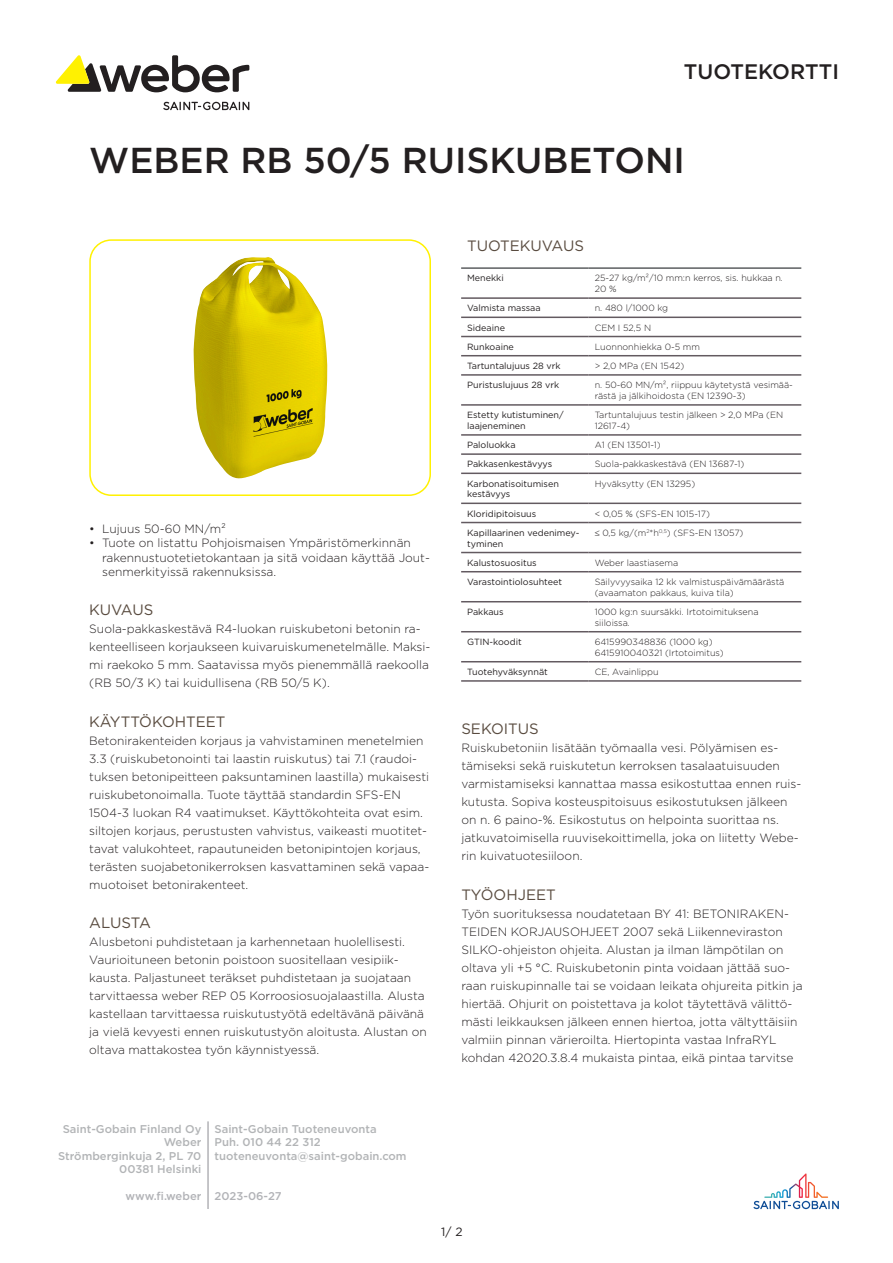
<style>
.page{position:relative;width:893px;height:1263px;background:#fff}
.page>*{position:absolute;margin:0;border:0;box-sizing:border-box;transform-origin:0 0}
.Header_Name{font:500 36px "Gotham";color:#231f20}
.t1{font:500 21px "Gotham";color:#231f20}
.Longname{font:15px "Gotham";color:#594b3f}
.header_1{font:15px "Gotham";color:#594b3f}
.Shortname{font:300 12px/18px "Gotham";color:#231f20}
.t2{font:12px "Gotham";color:#231f20}
.t3{font:500 11.25px/13.5px "Gotham";color:#b2b4b6}
.t4{font:500 11.25px "Gotham";color:#b2b3b7}
.column_2{font:300 9px/10.8px "Gotham";color:#231f20}
.column_1{font:9px/10.8px "Gotham";color:#231f20}
</style>
<div class="page">
<svg style="left:753px;top:1173px;width:86px;height:36px"></svg>
<svg style="left:163px;top:102px;width:86px;height:8px"></svg>
<svg style="left:55px;top:55px;width:194px;height:37px"></svg>
<hr style="left:207px;top:1121px;width:2px;height:88px;background:#b2b3b7">
<div style="left:89px;top:239px;width:342px;height:257px;border:2px solid #fff101;border-radius:21px"></div>
<hr style="left:461px;top:267px;width:128px;height:2px;background:#5c5f61">
<hr style="left:589px;top:267px;width:212px;height:2px;background:#5c5f61">
<hr style="left:461px;top:297px;width:128px;height:2px;background:#635a60">
<hr style="left:589px;top:297px;width:212px;height:2px;background:#635a60">
<hr style="left:461px;top:317px;width:128px;height:1px;background:#635a60">
<hr style="left:589px;top:317px;width:212px;height:1px;background:#635a60">
<hr style="left:461px;top:336px;width:128px;height:1px;background:#635a60">
<hr style="left:589px;top:336px;width:212px;height:1px;background:#635a60">
<hr style="left:461px;top:355px;width:128px;height:1px;background:#635a60">
<hr style="left:589px;top:355px;width:212px;height:1px;background:#635a60">
<hr style="left:461px;top:374px;width:128px;height:2px;background:#635a60">
<hr style="left:589px;top:374px;width:212px;height:2px;background:#635a60">
<hr style="left:461px;top:404px;width:128px;height:2px;background:#635a60">
<hr style="left:589px;top:404px;width:212px;height:2px;background:#635a60">
<hr style="left:461px;top:434px;width:128px;height:2px;background:#635a60">
<hr style="left:589px;top:434px;width:212px;height:2px;background:#635a60">
<hr style="left:461px;top:453px;width:128px;height:2px;background:#635a60">
<hr style="left:589px;top:453px;width:212px;height:2px;background:#635a60">
<hr style="left:461px;top:473px;width:128px;height:1px;background:#635a60">
<hr style="left:589px;top:473px;width:212px;height:1px;background:#635a60">
<hr style="left:461px;top:503px;width:128px;height:1px;background:#635a60">
<hr style="left:589px;top:503px;width:212px;height:1px;background:#635a60">
<hr style="left:461px;top:522px;width:128px;height:1px;background:#635a60">
<hr style="left:589px;top:522px;width:212px;height:1px;background:#635a60">
<hr style="left:461px;top:552px;width:128px;height:1px;background:#635a60">
<hr style="left:589px;top:552px;width:212px;height:1px;background:#635a60">
<hr style="left:461px;top:571px;width:128px;height:1px;background:#635a60">
<hr style="left:589px;top:571px;width:212px;height:1px;background:#635a60">
<hr style="left:461px;top:601px;width:128px;height:1px;background:#635a60">
<hr style="left:589px;top:601px;width:212px;height:1px;background:#635a60">
<hr style="left:461px;top:631px;width:128px;height:1px;background:#635a60">
<hr style="left:589px;top:631px;width:212px;height:1px;background:#635a60">
<hr style="left:461px;top:661px;width:128px;height:1px;background:#635a60">
<hr style="left:461px;top:680px;width:128px;height:2px;background:#635a60">
<hr style="left:589px;top:661px;width:212px;height:1px;background:#635a60">
<hr style="left:589px;top:680px;width:212px;height:2px;background:#635a60">
<img style="left:194px;top:257px;width:133px;height:221px">
<h2 class="t1" style="left:684px;top:58px;width:157px">TUOTEKORTTI</h2>
<p class="Header_Name" style="left:89px;top:137px;width:597px">WEBER RB 50/5 RUISKUBETONI</p>
<p class="Shortname" style="left:89px;top:519px;width:138px">• Lujuus 50-60 MN/m²</p>
<p class="Shortname" style="left:102px;top:536px;width:329px;line-height:14.4px;text-indent:-13px">• Tuote on listattu Pohjoismaisen Ympäristömerkinnän rakennustuotetietokantaan ja sitä voidaan käyttää Jout&shy;senmerkityissä rakennuksissa.</p>
<p class="Longname" style="left:89px;top:600px;width:66px">KUVAUS</p>
<p class="Shortname" style="left:89px;top:620px;width:343px">Suola-pakkaskestävä R4-luokan ruiskubetoni betonin ra&shy;kenteelliseen korjaukseen kuivaruiskumenetelmälle. Maksi&shy;mi raekoko 5 mm. Saatavissa myös pienemmällä raekoolla (RB 50/3 K) tai kuidullisena (RB 50/5 K).</p>
<p class="Longname" style="left:89px;top:712px;width:138px">KÄYTTÖKOHTEET</p>
<p class="Shortname" style="left:89px;top:731px;width:341px">Betonirakenteiden korjaus ja vahvistaminen menetelmien 3.3 (ruiskubetonointi tai laastin ruiskutus) tai 7.1 (raudoi&shy;tuksen betonipeitteen paksuntaminen laastilla) mukaisesti ruiskubetonoimalla. Tuote täyttää standardin SFS-EN 1504-3 luokan R4 vaatimukset. Käyttökohteita ovat esim. siltojen korjaus, perustusten vahvistus, vaikeasti muotitet&shy;tavat valukohteet, rapautuneiden betonipintojen korjaus, terästen suojabetonikerroksen kasvattaminen sekä vapaa&shy;muotoiset betonirakenteet.</p>
<p class="Longname" style="left:89px;top:913px;width:63px">ALUSTA</p>
<p class="Shortname" style="left:89px;top:932px;width:339px">Alusbetoni puhdistetaan ja karhennetaan huolellisesti.<br>Vaurioituneen betonin poistoon suositellaan vesipiik&shy;kausta. Paljastuneet teräkset puhdistetaan ja suojataan tarvittaessa weber REP 05 Korroosiosuojalaastilla. Alusta kastellaan tarvittaessa ruiskutustyötä edeltävänä päivänä ja vielä kevyesti ennen ruiskutustyön aloitusta. Alustan on oltava mattakostea työn käynnistyessä.</p>
<p class="header_1" style="left:467px;top:236px;width:118px">TUOTEKUVAUS</p>
<p class="column_1" style="left:467px;top:272px;width:38px">Menekki</p>
<p class="column_2" style="left:595px;top:272px;width:190px">25-27 kg/m²/10 mm:n kerros, sis. hukkaa n.<br>20 %</p>
<p class="column_1" style="left:467px;top:302px;width:75px">Valmista massaa</p>
<p class="column_2" style="left:595px;top:302px;width:75px">n. 480 l/1000 kg</p>
<p class="column_1" style="left:467px;top:322px;width:39px">Sideaine</p>
<p class="column_2" style="left:595px;top:322px;width:58px">CEM I 52,5 N</p>
<p class="column_1" style="left:467px;top:341px;width:48px">Runkoaine</p>
<p class="column_2" style="left:595px;top:341px;width:107px">Luonnonhiekka 0-5 mm</p>
<p class="column_1" style="left:467px;top:360px;width:95px">Tartuntalujuus 28 vrk</p>
<p class="column_2" style="left:595px;top:360px;width:91px">&gt; 2,0 MPa (EN 1542)</p>
<p class="column_1" style="left:467px;top:379px;width:94px">Puristuslujuus 28 vrk</p>
<p class="column_2" style="left:595px;top:379px;width:200px">n. 50-60 MN/m², riippuu käytetystä vesimää&shy;rästä ja jälkihoidosta (EN 12390-3)</p>
<p class="column_1" style="left:467px;top:409px;width:98px">Estetty kutistuminen/ laajeneminen</p>
<p class="column_2" style="left:595px;top:409px;width:190px">Tartuntalujuus testin jälkeen &gt; 2,0 MPa (EN<br>12617-4)</p>
<p class="column_1" style="left:467px;top:439px;width:50px">Paloluokka</p>
<p class="column_2" style="left:595px;top:439px;width:68px">A1 (EN 13501-1)</p>
<p class="column_1" style="left:467px;top:458px;width:87px">Pakkasenkestävyys</p>
<p class="column_2" style="left:595px;top:458px;width:151px">Suola-pakkaskestävä (EN 13687-1)</p>
<p class="column_1" style="left:467px;top:478px;width:93px">Karbonatisoitumisen kestävyys</p>
<p class="column_2" style="left:595px;top:478px;width:102px">Hyväksytty (EN 13295)</p>
<p class="column_1" style="left:467px;top:508px;width:71px">Kloridipitoisuus</p>
<p class="column_2" style="left:595px;top:508px;width:117px">&lt; 0,05 % (SFS-EN 1015-17)</p>
<p class="column_1" style="left:467px;top:527px;width:114px">Kapillaarinen vedenimey&shy;tyminen</p>
<p class="column_2" style="left:595px;top:527px;width:150px">≤ 0,5 kg/(m<sup>2</sup>*h<sup>0,5</sup>) (SFS-EN 13057)</p>
<p class="column_1" style="left:467px;top:557px;width:71px">Kalustosuositus</p>
<p class="column_2" style="left:595px;top:557px;width:85px">Weber laastiasema</p>
<p class="column_1" style="left:467px;top:576px;width:96px">Varastointiolosuhteet</p>
<p class="column_2" style="left:595px;top:576px;width:191px">Säilyvyysaika 12 kk valmistuspäivämäärästä (avaamaton pakkaus, kuiva tila)</p>
<p class="column_1" style="left:467px;top:606px;width:38px">Pakkaus</p>
<p class="column_2" style="left:595px;top:606px;width:165px">1000 kg:n suursäkki. Irtotoimituksena siiloissa.</p>
<p class="column_1" style="left:467px;top:636px;width:56px">GTIN-koodit</p>
<p class="column_2" style="left:595px;top:636px;width:131px">6415990348836 (1000 kg)<br>6415910040321 (Irtotoimitus)</p>
<p class="column_1" style="left:467px;top:666px;width:82px">Tuotehyväksynnät</p>
<p class="column_2" style="left:595px;top:666px;width:65px">CE, Avainlippu</p>
<p class="Longname" style="left:461px;top:719px;width:79px">SEKOITUS</p>
<p class="Shortname" style="left:461px;top:739px;width:342px">Ruiskubetoniin lisätään työmaalla vesi. Pölyämisen es&shy;tämiseksi sekä ruiskutetun kerroksen tasalaatuisuuden varmistamiseksi kannattaa massa esikostuttaa ennen ruis&shy;kutusta. Sopiva kosteuspitoisuus esikostutuksen jälkeen on n. 6 paino-%. Esikostutus on helpointa suorittaa ns. jatkuvatoimisella ruuvisekoittimella, joka on liitetty Webe&shy;rin kuivatuotesiiloon.</p>
<p class="Longname" style="left:461px;top:885px;width:96px">TYÖOHJEET</p>
<p class="Shortname" style="left:461px;top:904px;width:343px">Työn suorituksessa noudatetaan BY 41: BETONIRAKEN-TEIDEN KORJAUSOHJEET 2007 sekä Liikenneviraston SILKO-ohjeiston ohjeita. Alustan ja ilman lämpötilan on oltava yli +5 °C. Ruiskubetonin pinta voidaan jättää suo&shy;raan ruiskupinnalle tai se voidaan leikata ohjureita pitkin ja hiertää. Ohjurit on poistettava ja kolot täytettävä välittö&shy;mästi leikkauksen jälkeen ennen hiertoa, jotta vältyttäisiin valmiin pinnan värieroilta. Hiertopinta vastaa InfraRYL kohdan 42020.3.8.4 mukaista pintaa, eikä pintaa tarvitse</p>
<p class="t3" style="left:58px;top:1122px;width:145px;text-align:right">Saint-Gobain Finland Oy<br>Weber<br>Strömberginkuja 2, PL 70<br>00381 Helsinki</p>
<p class="t4" style="left:126px;top:1189px;width:77px">www.fi.weber</p>
<p class="t3" style="left:215px;top:1122px;width:194px">Saint-Gobain Tuoteneuvonta<br>Puh. 010 44 22 312 tuoteneuvonta@saint-gobain.com</p>
<p class="t4" style="left:215px;top:1189px;width:69px">2023-06-27</p>
<p class="t2" style="left:441px;top:1224px;width:23px">1/ 2</p>
</div>
